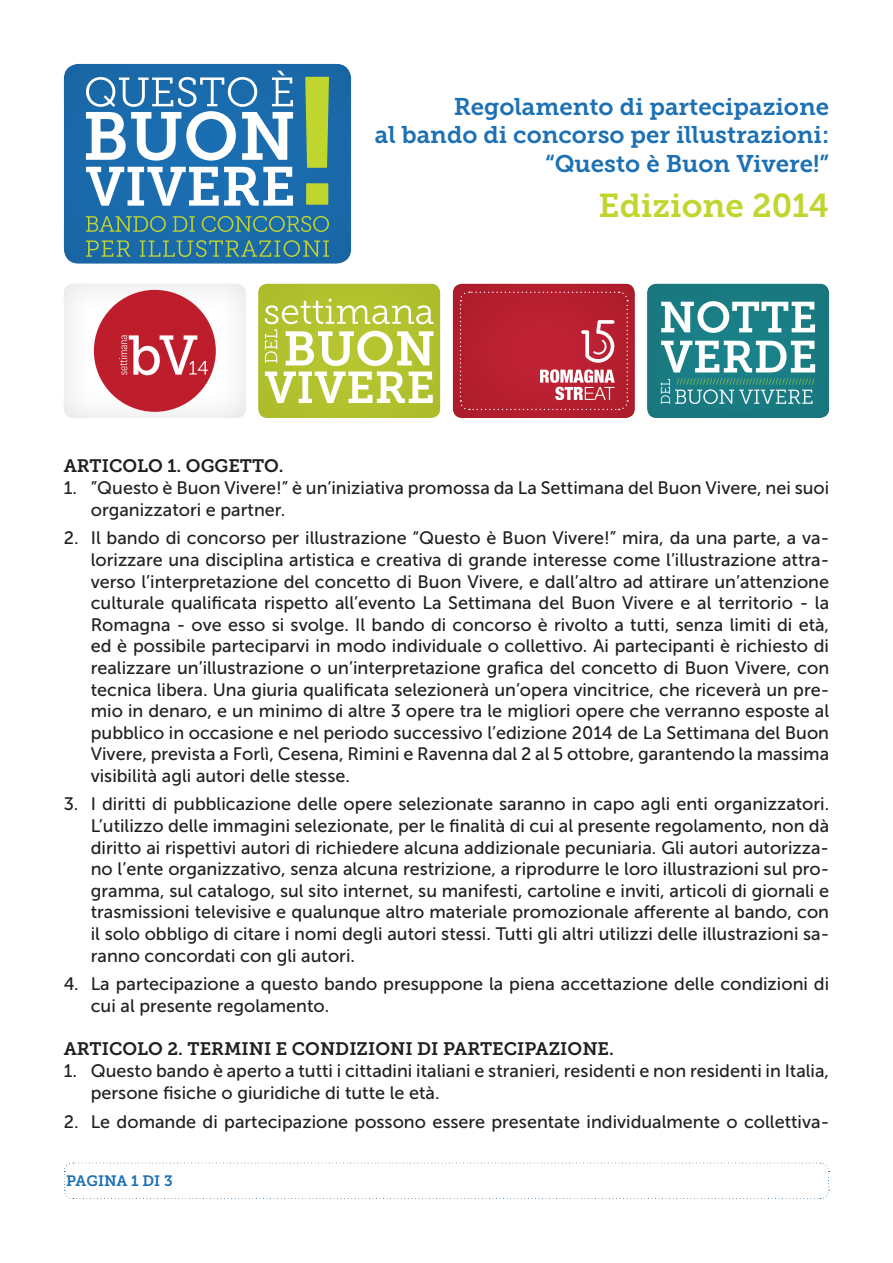
<style>
.page{position:relative;width:893px;height:1263px;background:#fff}
.page>*{position:absolute;margin:0;border:0;box-sizing:border-box;transform-origin:0 0}
.t1{font:33px "Museo Slab 700";color:#c1d52f}
.t2{font:24px/28.8px "Museo Slab 700";color:#1c70b4;text-align:right}
.t3{font:18px/21.6px "Museo Sans 500";color:#231f20}
.t4{font:18px "Museo Slab 700";color:#231f20}
.t5{font:15px "Museo Slab 700";color:#1c70b4}
</style>
<div class="page">
<div style="left:63px;top:62px;width:290px;height:203px;background:#1a69a8"></div>
<svg style="left:86px;top:216px;width:243px;height:16px"></svg>
<svg style="left:86px;top:240px;width:243px;height:17px"></svg>
<svg style="left:86px;top:167px;width:207px;height:39px"></svg>
<svg style="left:86px;top:71px;width:207px;height:90px"></svg>
<svg style="left:305px;top:77px;width:24px;height:128px"></svg>
<div style="left:63px;top:282px;width:184px;height:137px;background:#f8f8f8"></div>
<div style="left:94px;top:290px;width:122px;height:122px;background:#be1d2c;border-radius:50%"></div>
<svg style="left:119px;top:335px;width:89px;height:40px"></svg>
<div style="left:452px;top:281px;width:184px;height:138px;background:#231f20;opacity:.2"></div>
<svg style="left:459px;top:291px;width:170px;height:120px;background:#bc2d3d"></svg>
<div style="left:258px;top:281px;width:184px;height:138px;background:#231f20;opacity:.2"></div>
<svg style="left:265px;top:299px;width:168px;height:104px"></svg>
<div style="left:646px;top:280px;width:185px;height:139px;background:#231f20;opacity:.15"></div>
<svg style="left:661px;top:301px;width:154px;height:32px"></svg>
<svg style="left:661px;top:341px;width:154px;height:31px"></svg>
<svg style="left:661px;top:378px;width:153px;height:26px;background:#419292"></svg>
<h2 class="t2" style="left:375px;top:92px;width:456px">Regolamento di partecipazione<br>al bando di concorso per illustrazioni: “Questo è Buon Vivere!”</h2>
<h1 class="t1" style="left:598px;top:187px;width:232px">Edizione 2014</h1>
<p class="t4" style="left:64px;top:455px;width:221px">Articolo 1. Oggetto.</p>
<p class="t3" style="left:91px;top:477px;width:740px;text-indent:-27px">1. ”Questo è Buon Vivere!” è un’iniziativa promossa da La Settimana del Buon Vivere, nei suoi organizzatori e partner.</p>
<p class="t3" style="left:91px;top:527px;width:740px;text-align:justify;text-indent:-27px">2. Il bando di concorso per illustrazione “Questo è Buon Vivere!” mira, da una parte, a va&shy;lorizzare una disciplina artistica e creativa di grande interesse come l’illustrazione attra&shy;verso l’interpretazione del concetto di Buon Vivere, e dall’altro ad attirare un’attenzione culturale qualificata rispetto all’evento La Settimana del Buon Vivere e al territorio - la Romagna - ove esso si svolge. Il bando di concorso è rivolto a tutti, senza limiti di età, ed è possibile parteciparvi in modo individuale o collettivo. Ai partecipanti è richiesto di realizzare un’illustrazione o un’interpretazione grafica del concetto di Buon Vivere, con tecnica libera. Una giuria qualificata selezionerà un’opera vincitrice, che riceverà un pre&shy;mio in denaro, e un minimo di altre 3 opere tra le migliori opere che verranno esposte al pubblico in occasione e nel periodo successivo l’edizione 2014 de La Settimana del Buon Vivere, prevista a Forlì, Cesena, Rimini e Ravenna dal 2 al 5 ottobre, garantendo la massima visibilità agli autori delle stesse.</p>
<p class="t3" style="left:91px;top:793px;width:740px;text-align:justify;text-indent:-27px">3. I diritti di pubblicazione delle opere selezionate saranno in capo agli enti organizzatori.<br>L’utilizzo delle immagini selezionate, per le finalità di cui al presente regolamento, non dà diritto ai rispettivi autori di richiedere alcuna addizionale pecuniaria. Gli autori autorizza&shy;no l’ente organizzativo, senza alcuna restrizione, a riprodurre le loro illustrazioni sul pro&shy;gramma, sul catalogo, sul sito internet, su manifesti, cartoline e inviti, articoli di giornali e trasmissioni televisive e qualunque altro materiale promozionale afferente al bando, con il solo obbligo di citare i nomi degli autori stessi. Tutti gli altri utilizzi delle illustrazioni sa&shy;ranno concordati con gli autori.</p>
<p class="t3" style="left:91px;top:973px;width:740px;text-indent:-27px">4. La partecipazione a questo bando presuppone la piena accettazione delle condizioni di cui al presente regolamento.</p>
<p class="t4" style="left:64px;top:1038px;width:552px">Articolo 2. Termini e Condizioni di partecipazione.</p>
<p class="t3" style="left:91px;top:1060px;width:740px;text-indent:-27px">1. Questo bando è aperto a tutti i cittadini italiani e stranieri, residenti e non residenti in Italia, persone fisiche o giuridiche di tutte le età.</p>
<p class="t3" style="left:64px;top:1110px;width:767px">2. Le domande di partecipazione possono essere presentate individualmente o collettiva-</p>
<p class="t5" style="left:66px;top:1173px;width:31px">PAGIN</p>
<p class="t5" style="left:117px;top:1173px;width:58px">A 1 DI 3</p>
</div>
